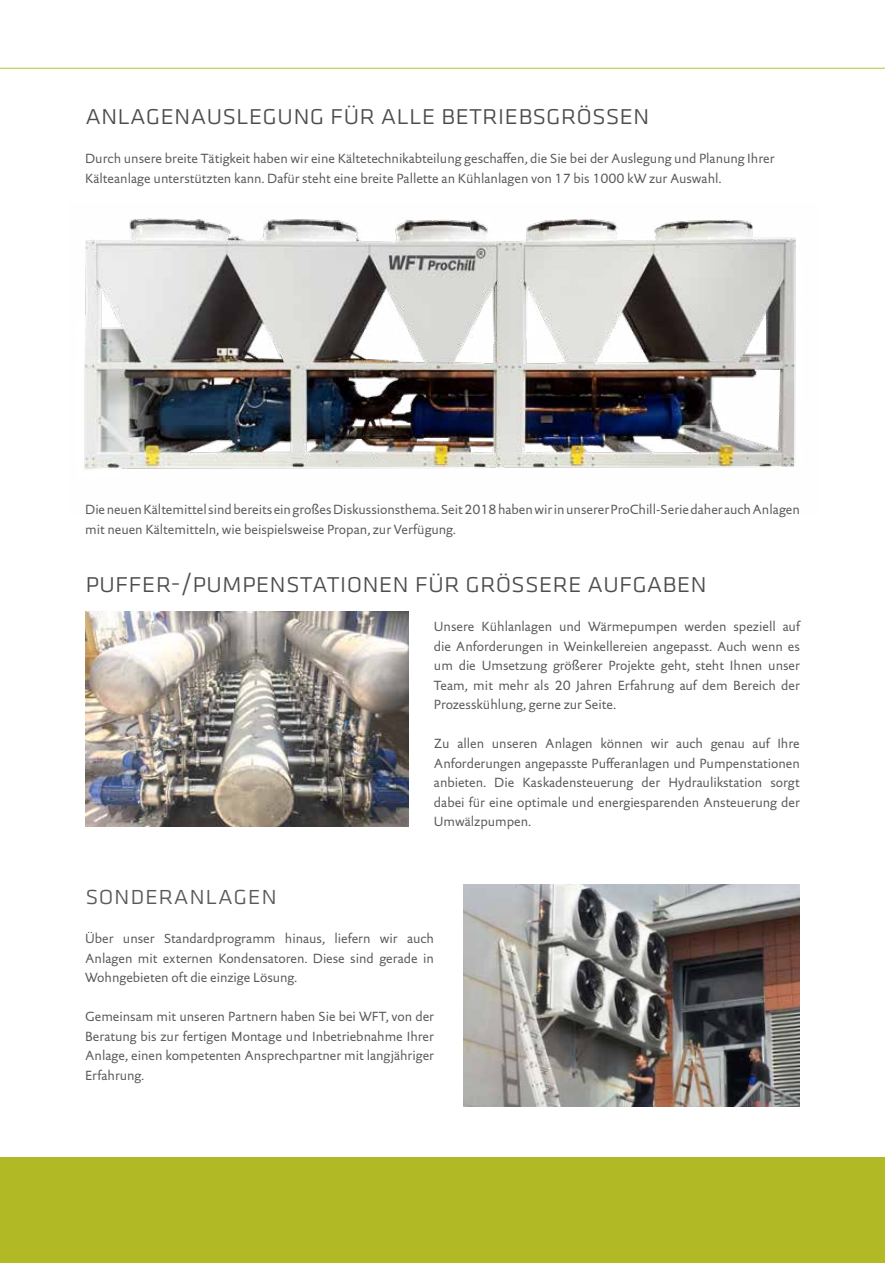
<style>
.page{position:relative;width:885px;height:1263px;background:#fff}
.page>*{position:absolute;margin:0;border:0;box-sizing:border-box;transform-origin:0 0}
.t1{font:28.5px "Klavika Light Caps";letter-spacing:-.02em;color:#4d4d4f}
.t2{font:27px "Klavika Light Caps";color:#58595b}
.t3{font:13.5px/19.5px "DTL Documenta Sans T";color:#58595b;text-align:justify}
</style>
<div class="page">
<img style="left:84px;top:218px;width:712px;height:252px">
<div style="left:0;top:1158px;width:884px;height:105px;background:#b1b924"></div>
<img style="left:85px;top:612px;width:323px;height:214px">
<img style="left:463px;top:885px;width:336px;height:221px">
<svg style="left:0;top:67px;width:884px;height:2px;background:#d7e099"></svg>
<h1 class="t1" style="left:85px;top:99px;width:566px">anlagenauslegung für alle betriebsgrössen</h1>
<p class="t3" style="left:85px;top:149px;width:690px">Durch unsere breite Tätigkeit haben wir eine Kältetechnikabteilung geschaffen, die Sie bei der Auslegung und Planung Ihrer<br>Kälteanlage unterstützten kann. Dafür steht eine breite Pallette an Kühlanlagen von 17 bis 1000 kW zur Auswahl.</p>
<p class="t3" style="left:85px;top:500px;width:716px">Die neuen Kältemittel sind bereits ein großes Diskussionsthema. Seit 2018 haben wir in unserer ProChill-Serie daher auch Anlagen mit neuen Kältemitteln, wie beispielsweise Propan, zur Verfügung.</p>
<h1 class="t1" style="left:85px;top:567px;width:623px">puffer-/pumpenstationen für grössere aufgaben</h1>
<h2 class="t2" style="left:85px;top:880px;width:193px">sonderanlagen</h2>
<p class="t3" style="left:434px;top:617px;width:367px">Unsere Kühlanlagen und Wärmepumpen werden speziell auf die Anforderungen in Weinkellereien angepasst. Auch wenn es um die Umsetzung größerer Projekte geht, steht Ihnen unser Team, mit mehr als 20 Jahren Erfahrung auf dem Bereich der Prozesskühlung, gerne zur Seite.</p>
<p class="t3" style="left:434px;top:734px;width:367px">Zu allen unseren Anlagen können wir auch genau auf Ihre Anforderungen angepasste Pufferanlagen und Pumpenstationen anbieten. Die Kaskadensteuerung der Hydraulikstation sorgt dabei für eine optimale und energiesparenden Ansteuerung der Umwälzpumpen.</p>
<p class="t3" style="left:85px;top:929px;width:350px">Über unser Standardprogramm hinaus, liefern wir auch Anlagen mit externen Kondensatoren. Diese sind gerade in Wohngebieten oft die einzige Lösung.</p>
<p class="t3" style="left:85px;top:1007px;width:350px">Gemeinsam mit unseren Partnern haben Sie bei WFT, von der Beratung bis zur fertigen Montage und Inbetriebnahme Ihrer Anlage, einen kompetenten Ansprechpartner mit langjähriger Erfahrung.</p>
</div>
